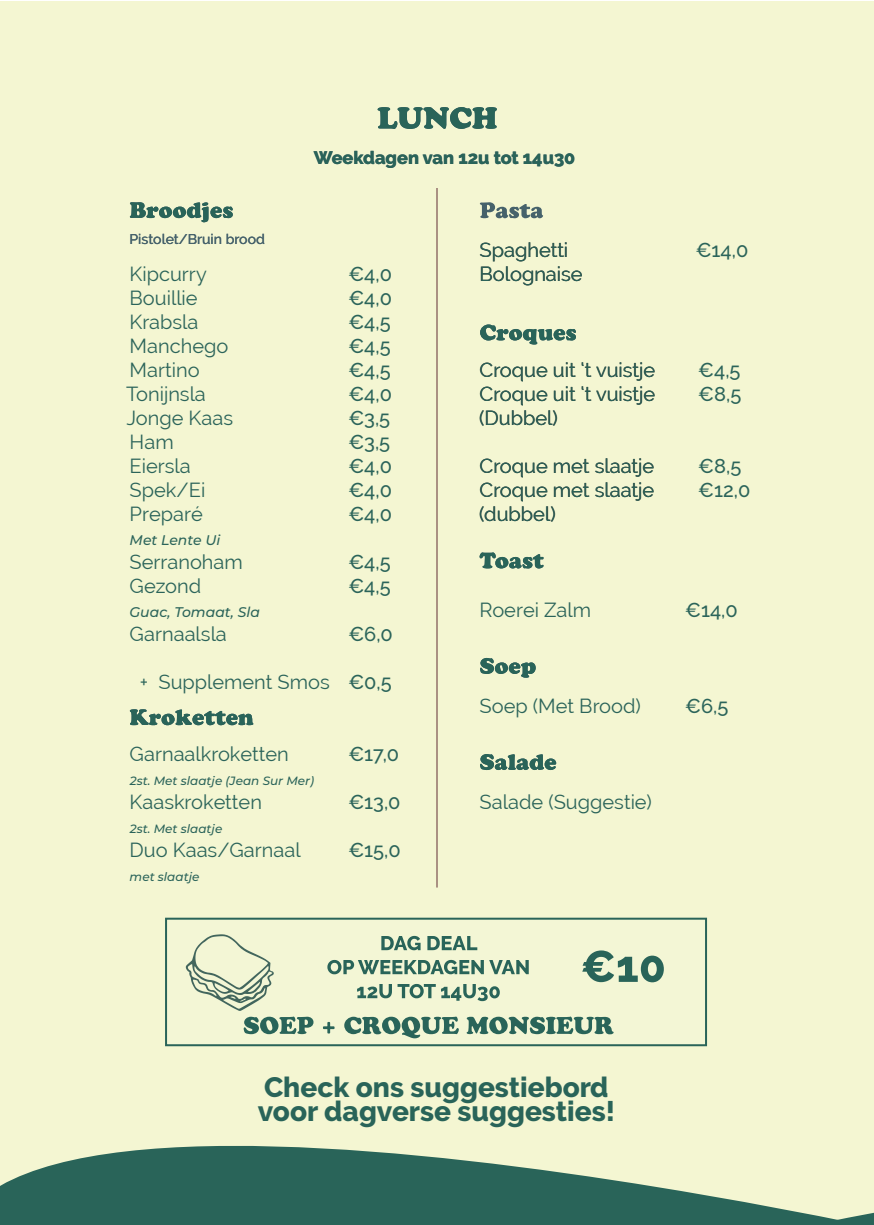
<style>
.page{position:relative;width:874px;height:1225px;background:#fff}
.page>*{position:absolute;margin:0;border:0;box-sizing:border-box;transform-origin:0 0}
.t1{font:800 28px/24px "Raleway";color:#296459}
.t2{font:20px/24px "Raleway";color:#2b645a}
.t3{font:500 20px/24px "Raleway";color:#2b645a}
.t4{font:800 18px "Raleway";color:#296459}
.t5{font:italic 500 14px "Montserrat";color:#2b645a}
.t6{font:500 14px "Raleway";color:#46626b}
.t7{font:italic 500 12px "Montserrat";color:#2b645a}
</style>
<div class="page">
<div style="left:0;top:1px;width:873px;height:1223px;background:#f4f6d2"></div>
<img style="left:381px;top:936px;width:96px;height:14px">
<img style="left:327px;top:960px;width:202px;height:14px">
<img style="left:357px;top:984px;width:142px;height:6px">
<img style="left:582px;top:950px;width:81px;height:32px">
<div style="left:165px;top:917px;width:541px;height:129px;border:2px solid #296459"></div>
<svg style="left:186px;top:934px;width:88px;height:56px"></svg>
<svg style="left:479px;top:202px;width:64px;height:16px"></svg>
<svg style="left:130px;top:202px;width:103px;height:20px"></svg>
<svg style="left:377px;top:107px;width:119px;height:22px"></svg>
<svg style="left:480px;top:658px;width:55px;height:20px"></svg>
<svg style="left:480px;top:754px;width:76px;height:16px"></svg>
<svg style="left:480px;top:324px;width:95px;height:20px"></svg>
<svg style="left:479px;top:552px;width:64px;height:16px"></svg>
<svg style="left:130px;top:709px;width:123px;height:16px"></svg>
<hr style="left:436px;top:188px;width:1px;height:699px;background:#622d35">
<svg style="left:0;top:990px;width:716px;height:235px"></svg>
<svg style="left:716px;top:1197px;width:157px;height:28px"></svg>
<p class="t4" style="left:314px;top:147px;width:263px">Weekdagen van 12u tot 14u30</p>
<p class="t6" style="left:129px;top:231px;width:137px">Pistolet/Bruin brood</p>
<p class="t2" style="left:126px;top:262px;width:108px">Kipcurry<br>Bouillie<br>Krabsla<br>Manchego<br>Martino<br>Tonijnsla<br>Jonge Kaas<br>Ham<br>Eiersla<br>Spek/Ei<br>Preparé</p>
<p class="t5" style="left:129px;top:530px;width:92px">Met Lente Ui</p>
<p class="t2" style="left:129px;top:550px;width:115px">Serranoham<br>Gezond</p>
<p class="t5" style="left:129px;top:602px;width:132px">Guac, Tomaat, Sla</p>
<p class="t2" style="left:130px;top:622px;width:99px">Garnaalsla</p>
<p class="t2" style="left:140px;top:670px;width:191px">+ Supplement Smos</p>
<p class="t3" style="left:348px;top:262px;width:45px;text-align:justify">€4,0 €4,0 €4,5 €4,5 €4,5 €4,0 €3,5 €3,5 €4,0 €4,0 €4,0</p>
<p class="t3" style="left:348px;top:550px;width:44px">€4,5 €4,5</p>
<p class="t3" style="left:348px;top:622px;width:46px">€6,0</p>
<p class="t3" style="left:348px;top:670px;width:45px">€0,5</p>
<p class="t2" style="left:129px;top:742px;width:160px">Garnaalkroketten</p>
<p class="t7" style="left:130px;top:772px;width:186px">2st. Met slaatje (Jean Sur Mer)</p>
<p class="t2" style="left:129px;top:790px;width:134px">Kaaskroketten</p>
<p class="t7" style="left:130px;top:820px;width:94px">2st. Met slaatje</p>
<p class="t2" style="left:129px;top:838px;width:172px">Duo Kaas/Garnaal</p>
<p class="t7" style="left:130px;top:868px;width:71px">met slaatje</p>
<p class="t3" style="left:348px;top:742px;width:52px">€17,0</p>
<p class="t3" style="left:348px;top:790px;width:54px">€13,0</p>
<p class="t3" style="left:348px;top:838px;width:54px">€15,0</p>
<p class="t2" style="left:479px;top:238px;width:105px">Spaghetti<br>Bolognaise</p>
<p class="t2" style="left:479px;top:358px;width:177px;text-align:justify">Croque uit ‘t vuistje Croque uit ‘t vuistje (Dubbel)</p>
<p class="t2" style="left:479px;top:454px;width:176px;text-align:justify">Croque met slaatje Croque met slaatje (dubbel)</p>
<p class="t2" style="left:479px;top:598px;width:113px">Roerei Zalm</p>
<p class="t2" style="left:479px;top:694px;width:163px">Soep (Met Brood)</p>
<p class="t2" style="left:479px;top:790px;width:174px">Salade (Suggestie)</p>
<p class="t3" style="left:695px;top:238px;width:54px">€14,0</p>
<p class="t3" style="left:698px;top:358px;width:45px">€4,5 €8,5</p>
<p class="t3" style="left:698px;top:454px;width:54px">€8,5 €12,0</p>
<p class="t3" style="left:684px;top:598px;width:54px">€14,0</p>
<p class="t3" style="left:684px;top:694px;width:45px">€6,5</p>
<h1 class="t1" style="left:258px;top:1075px;width:358px">Check ons suggestiebord voor dagverse suggesties!</h1>
</div>
